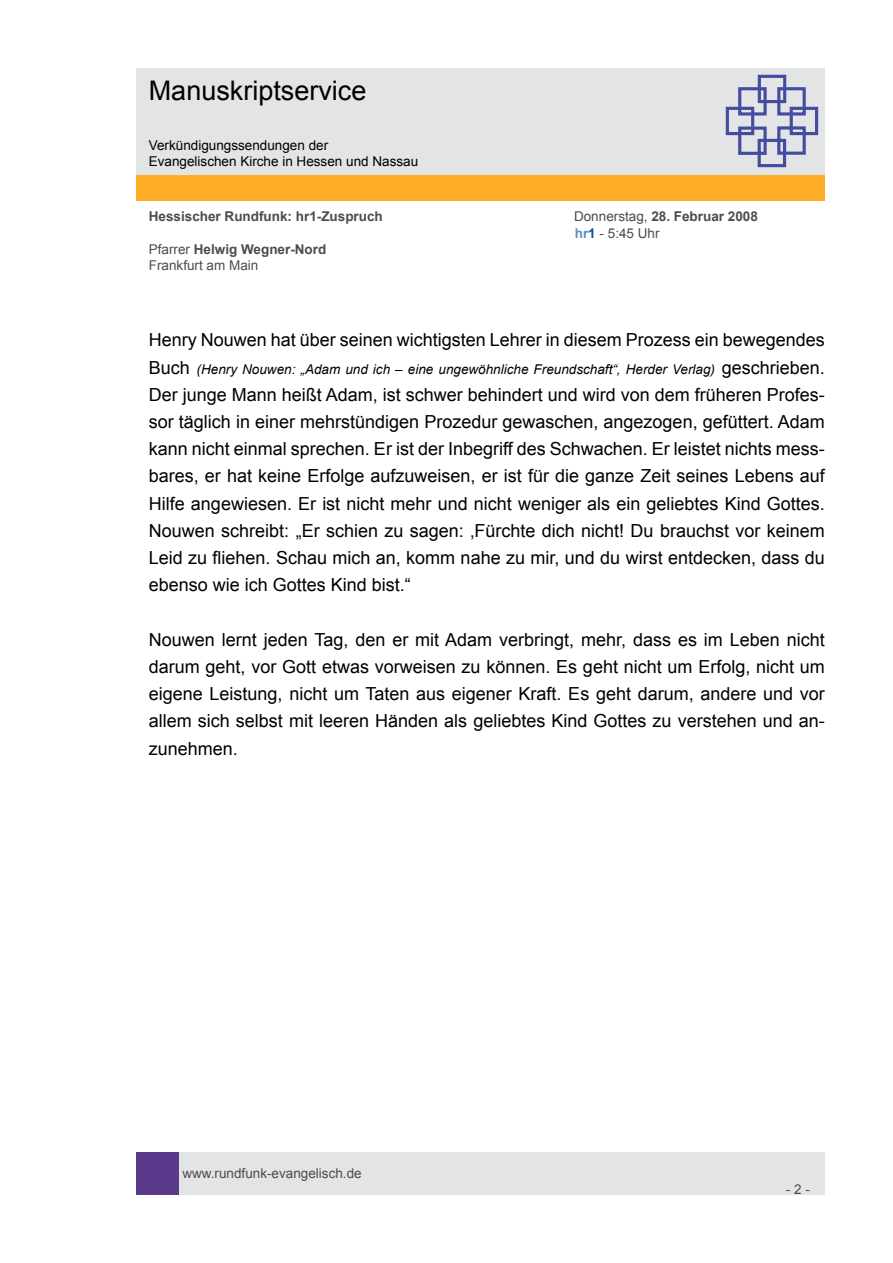
<style>
.page{position:relative;width:893px;height:1263px;background:#fff}
.page>*{position:absolute;margin:0;border:0;box-sizing:border-box;transform-origin:0 0}
.t1{font:27px "Arial";color:#000}
.t2{font:18px/27.2px "Arial";color:#000;text-align:justify}
.t3{font:13.5px/16.2px "Arial";color:#4c4c4c}
.t4{font:italic 13.5px "Arial";color:#000}
.t5{font:13.5px/16.2px "Arial";color:#000}
.t6{font:700 13.5px "Arial";color:#4c4c4c}
.s1{font-weight:700}
.s2{font-weight:700;color:#5b90c2}
.s3{font-weight:700;color:#0056a4}
.s4{font-style:normal;font-size:18px}
</style>
<div class="page">
<div style="left:179px;top:1152px;width:646px;height:43px;background:#e3e4e5"></div>
<div style="left:136px;top:1152px;width:43px;height:43px;background:#5c3a8b"></div>
<div style="left:136px;top:175px;width:689px;height:26px;background:#ffad26"></div>
<div style="left:136px;top:68px;width:689px;height:106px;background:#e3e4e5"></div>
<svg style="left:725px;top:74px;width:94px;height:94px"></svg>
<h1 class="t1" style="left:149px;top:73px;width:219px">Manuskriptservice</h1>
<p class="t5" style="left:149px;top:137px;width:271px">Verkündigungssendungen der<br>Evangelischen Kirche in Hessen und Nassau</p>
<p class="t6" style="left:149px;top:208px;width:236px">Hessischer Rundfunk: hr1-Zuspruch</p>
<p class="t3" style="left:574px;top:209px;width:185px">Donnerstag, <span class="s1">28. Februar 2008 </span><span class="s2">hr</span><span class="s3">1</span> - 5:45 Uhr</p>
<p class="t3" style="left:149px;top:241px;width:179px">Pfarrer <span class="s1">Helwig Wegner-Nord<br></span>Frankfurt am Main</p>
<p class="t2" style="left:149px;top:327px;width:678px">Henry Nouwen hat über seinen wichtigsten Lehrer in diesem Prozess ein bewegendes</p>
<p class="t4" style="left:149px;top:360px;width:678px"><span class="s4">Buch</span> (Henry Nouwen: „Adam und ich – eine ungewöhnliche Freundschaft“, Herder Verlag) <span class="s4">geschrieben.</span></p>
<p class="t2" style="left:149px;top:381px;width:678px">Der junge Mann heißt Adam, ist schwer behindert und wird von dem früheren Profes&shy;sor täglich in einer mehrstündigen Prozedur gewaschen, angezogen, gefüttert. Adam kann nicht einmal sprechen. Er ist der Inbegriff des Schwachen. Er leistet nichts mess&shy;bares, er hat keine Erfolge aufzuweisen, er ist für die ganze Zeit seines Lebens auf Hilfe angewiesen. Er ist nicht mehr und nicht weniger als ein geliebtes Kind Gottes.<br>Nouwen schreibt: „Er schien zu sagen: ‚Fürchte dich nicht! Du brauchst vor keinem Leid zu fliehen. Schau mich an, komm nahe zu mir, und du wirst entdecken, dass du ebenso wie ich Gottes Kind bist.“</p>
<p class="t2" style="left:149px;top:626px;width:678px">Nouwen lernt jeden Tag, den er mit Adam verbringt, mehr, dass es im Leben nicht darum geht, vor Gott etwas vorweisen zu können. Es geht nicht um Erfolg, nicht um eigene Leistung, nicht um Taten aus eigener Kraft. Es geht darum, andere und vor allem sich selbst mit leeren Händen als geliebtes Kind Gottes zu verstehen und an&shy;zunehmen.</p>
<p class="t3" style="left:182px;top:1165px;width:181px">www.rundfunk-evangelisch.de</p>
<p class="t3" style="left:786px;top:1181px;width:26px">- -</p>
</div>
